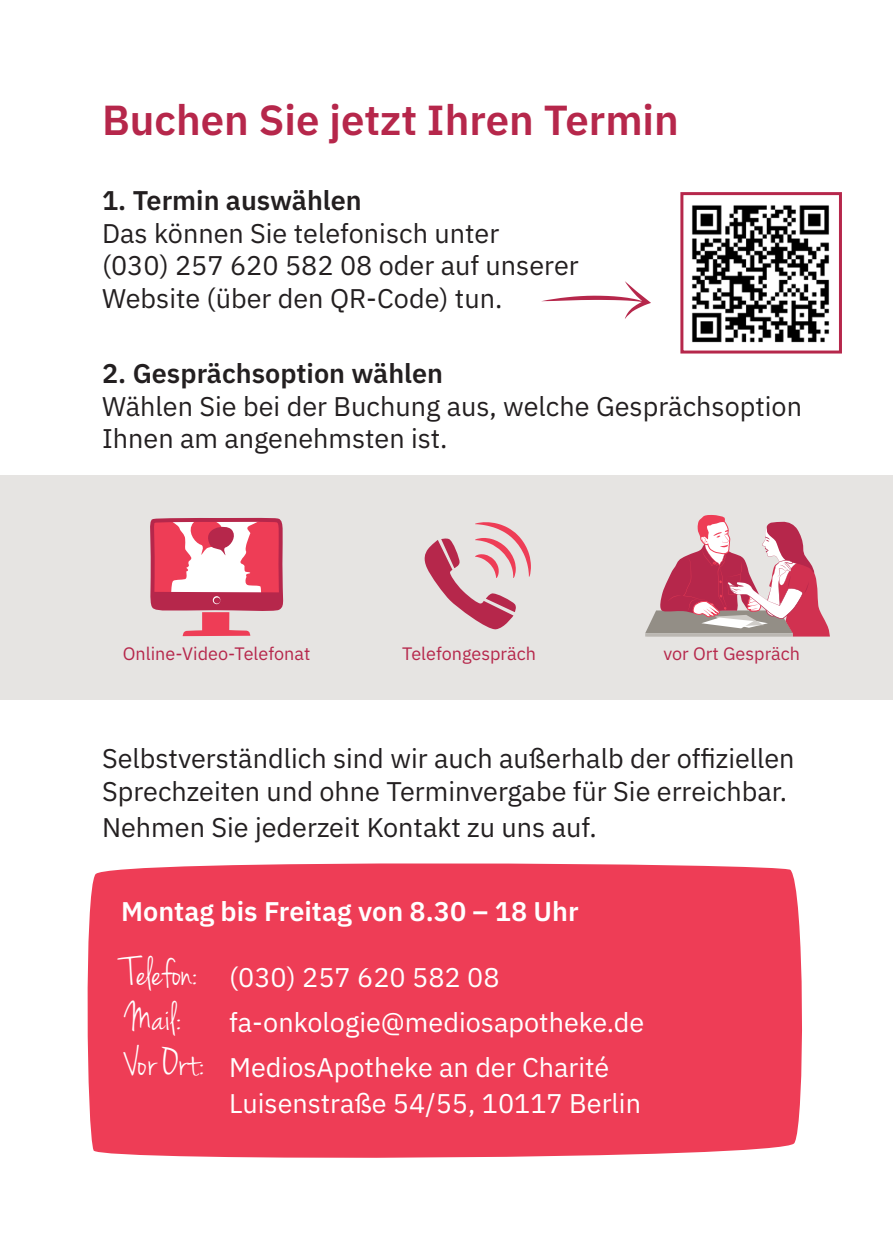
<style>
.page{position:relative;width:893px;height:1259px;background:#fff}
.page>*{position:absolute;margin:0;border:0;box-sizing:border-box;transform-origin:0 0}
.MA_-_Fließtext_weiß{font:600 42px "IBM Plex Sans";color:#b6274b}
.MA_-_Headline_weiß{font:42px "Jenna Sue Pro";color:#fff}
.MA_-_Fließtext_weiß-2{font:27px/32.4px "IBM Plex Sans";color:#231f20}
.t1{font:27px "IBM Plex Sans";color:#fff}
.MA_-_Fließtext_weiß-3{font:600 27px "IBM Plex Sans";color:#231f20}
.t2{font:600 27px "IBM Plex Sans";color:#fff}
.t3{font:18px "IBM Plex Sans";color:#b6274b}
</style>
<div class="page">
<div style="left:0;top:475px;width:893px;height:225px;background:#e6e4e2"></div>
<div style="left:87px;top:863px;width:715px;height:295px;background:#ee3d56"></div>
<div style="left:680px;top:192px;width:162px;height:161px;border:3px solid #b6274b"></div>
<svg style="left:150px;top:517px;width:134px;height:119px"></svg>
<svg style="left:424px;top:522px;width:107px;height:108px"></svg>
<svg style="left:645px;top:515px;width:185px;height:121px"></svg>
<div style="left:645px;top:633px;width:148px;height:3px;border:3px solid #bbb7b2"></div>
<svg style="left:541px;top:281px;width:110px;height:38px"></svg>
<img style="left:692px;top:205px;width:138px;height:138px">
<p class="MA_-_Fließtext_weiß" style="left:102px;top:87px;width:578px">Buchen Sie jetzt Ihren Termin</p>
<p class="MA_-_Fließtext_weiß-3" style="left:102px;top:180px;width:261px">1. Termin auswählen</p>
<p class="MA_-_Fließtext_weiß-2" style="left:102px;top:215px;width:399px">Das können Sie telefonisch unter</p>
<p class="MA_-_Fließtext_weiß-2" style="left:102px;top:247px;width:478px">(030) 257 620 582 08 oder auf unserer</p>
<p class="MA_-_Fließtext_weiß-2" style="left:102px;top:280px;width:402px">Website (über den QR-Code) tun.</p>
<p class="MA_-_Fließtext_weiß-3" style="left:102px;top:352px;width:343px">2. Gesprächsoption wählen</p>
<p class="MA_-_Fließtext_weiß-2" style="left:102px;top:388px;width:701px">Wählen Sie bei der Buchung aus, welche Gesprächsoption<br>Ihnen am angenehmsten ist.</p>
<p class="t3" style="left:123px;top:640px;width:189px">Online-Video-Telefonat</p>
<p class="t3" style="left:402px;top:640px;width:135px">Telefongespräch</p>
<p class="t3" style="left:663px;top:640px;width:138px">vor Ort Gespräch</p>
<p class="MA_-_Fließtext_weiß-2" style="left:102px;top:740px;width:694px">Selbstverständlich sind wir auch außerhalb der offiziellen<br>Sprechzeiten und ohne Terminvergabe für Sie erreichbar.</p>
<p class="MA_-_Fließtext_weiß-2" style="left:102px;top:808px;width:496px">Nehmen Sie jederzeit Kontakt zu uns auf.</p>
<p class="t2" style="left:121px;top:890px;width:459px">Montag bis Freitag von 8.30 – 18 Uhr</p>
<p class="t1" style="left:229px;top:956px;width:272px">(030) 257 620 582 08</p>
<p class="t1" style="left:229px;top:1001px;width:417px">fa-onkologie@mediosapotheke.de</p>
<p class="t1" style="left:229px;top:1046px;width:382px">MediosApotheke an der Charité</p>
<p class="t1" style="left:229px;top:1082px;width:413px">Luisenstraße 54/55, 10117 Berlin</p>
<p class="MA_-_Headline_weiß" style="left:126px;top:948px;width:73px">Telefon:</p>
<p class="MA_-_Headline_weiß" style="left:126px;top:993px;width:57px">Mail:</p>
<p class="MA_-_Headline_weiß" style="left:126px;top:1038px;width:80px">Vor Ort:</p>
</div>
